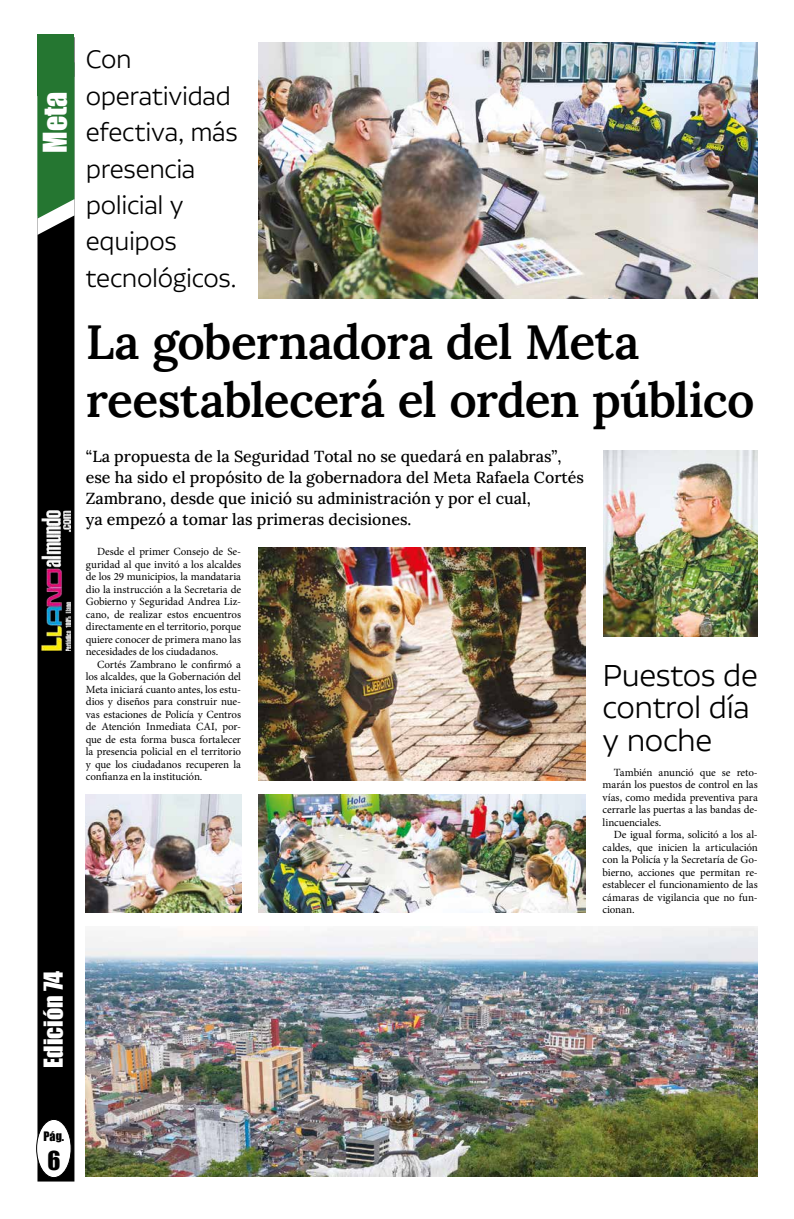
<style>
.page{position:relative;width:794px;height:1219px;background:#fff}
.page>*{position:absolute;margin:0;border:0;box-sizing:border-box;transform-origin:0 0}
.t1{font:48px/57.6px "Lora";letter-spacing:-.02em;color:#000}
.t2{font:300 36px/32.4px "Aalto Sans Pro";letter-spacing:-.01em;color:#000}
.t3{font:300 30px/36.4px "Aalto Sans Pro";letter-spacing:-.01em;color:#000}
.t4{font:30px "Impact";color:#fff}
.t5{font:24px "Impact";color:#fff}
.t6{font:24px "Impact";color:#000}
.t7{font:16px/21.2px "Lora";color:#000}
.t8{font:12px "Impact";color:#000}
.t9{font:11px/12.5px "Minion Pro";letter-spacing:-.01em;color:#000;text-align:justify}
</style>
<div class="page">
<div style="left:37px;top:235px;width:37px;height:946px;background:#000"></div>
<img style="left:41px;top:510px;width:29px;height:140px">
<div style="left:37px;top:34px;width:37px;height:181px;background:#257631"></div>
<svg style="left:37px;top:96px;width:37px;height:139px"></svg>
<div style="left:37px;top:1119px;width:34px;height:59px;background:#fff;border-radius:50%"></div>
<div style="left:36px;top:1119px;width:36px;height:59px;border:1px solid #000;border-radius:50%"></div>
<img style="left:259px;top:43px;width:498px;height:255px">
<img style="left:603px;top:450px;width:154px;height:187px">
<img style="left:258px;top:548px;width:327px;height:233px">
<img style="left:86px;top:927px;width:672px;height:249px">
<img style="left:258px;top:795px;width:327px;height:118px">
<img style="left:86px;top:795px;width:155px;height:118px">
<h3 class="t4" style="left:32px;top:153px;width:63px;rotate:-90deg">Meta</h3>
<h3 class="t3" style="left:86px;top:41px;width:153px">Con operatividad efectiva, más presencia policial y equipos tecnológicos.</h3>
<h1 class="t1" style="left:86px;top:310px;width:670px">La gobernadora del Meta reestablecerá el orden público</h1>
<h3 class="t7" style="left:86px;top:444px;width:500px">“La propuesta de la Seguridad Total no se quedará en palabras”, ese ha sido el propósito de la gobernadora del Meta Rafaela Cortés Zambrano, desde que inició su administración y por el cual,<br>ya empezó a tomar las primeras decisiones.</h3>
<p class="t9" style="left:86px;top:545px;width:157px;text-indent:11px">Desde el primer Consejo de Se&shy;guridad al que invitó a los alcaldes de los 29 municipios, la mandataria dio la instrucción a la Secretaria de Gobierno y Seguridad Andrea Liz&shy;cano, de realizar estos encuentros directamente en el territorio, porque quiere conocer de primera mano las necesidades de los ciudadanos.</p>
<p class="t9" style="left:86px;top:658px;width:157px;text-indent:11px">Cortés Zambrano le confirmó a los alcaldes, que la Gobernación del Meta iniciará cuanto antes, los estu&shy;dios y diseños para construir nue&shy;vas estaciones de Policía y Centros de Atención Inmediata CAI, por&shy;que de esta forma busca fortalecer la presencia policial en el territorio y que los ciudadanos recuperen la confianza en la institución.</p>
<h2 class="t2" style="left:602px;top:658px;width:157px">Puestos de control día y noche</h2>
<p class="t9" style="left:602px;top:766px;width:157px;text-indent:11px">También anunció que se reto&shy;marán los puestos de control en las vías, como medida preventiva para cerrarle las puertas a las bandas de&shy;lincuenciales.</p>
<p class="t9" style="left:602px;top:828px;width:157px;text-indent:11px">De igual forma, solicitó a los al&shy;caldes, que inicien la articulación con la Policía y la Secretaría de Go&shy;bierno, acciones que permitan re&shy;establecer el funcionamiento de las cámaras de vigilancia que no fun&shy;cionan.</p>
<h3 class="t5" style="left:35px;top:1068px;width:99px;rotate:-90deg">Edición 74</h3>
<p class="t8" style="left:44px;top:1127px;width:22px">Pág.</p>
<h3 class="t6" style="left:47px;top:1141px;width:15px">6</h3>
</div>
